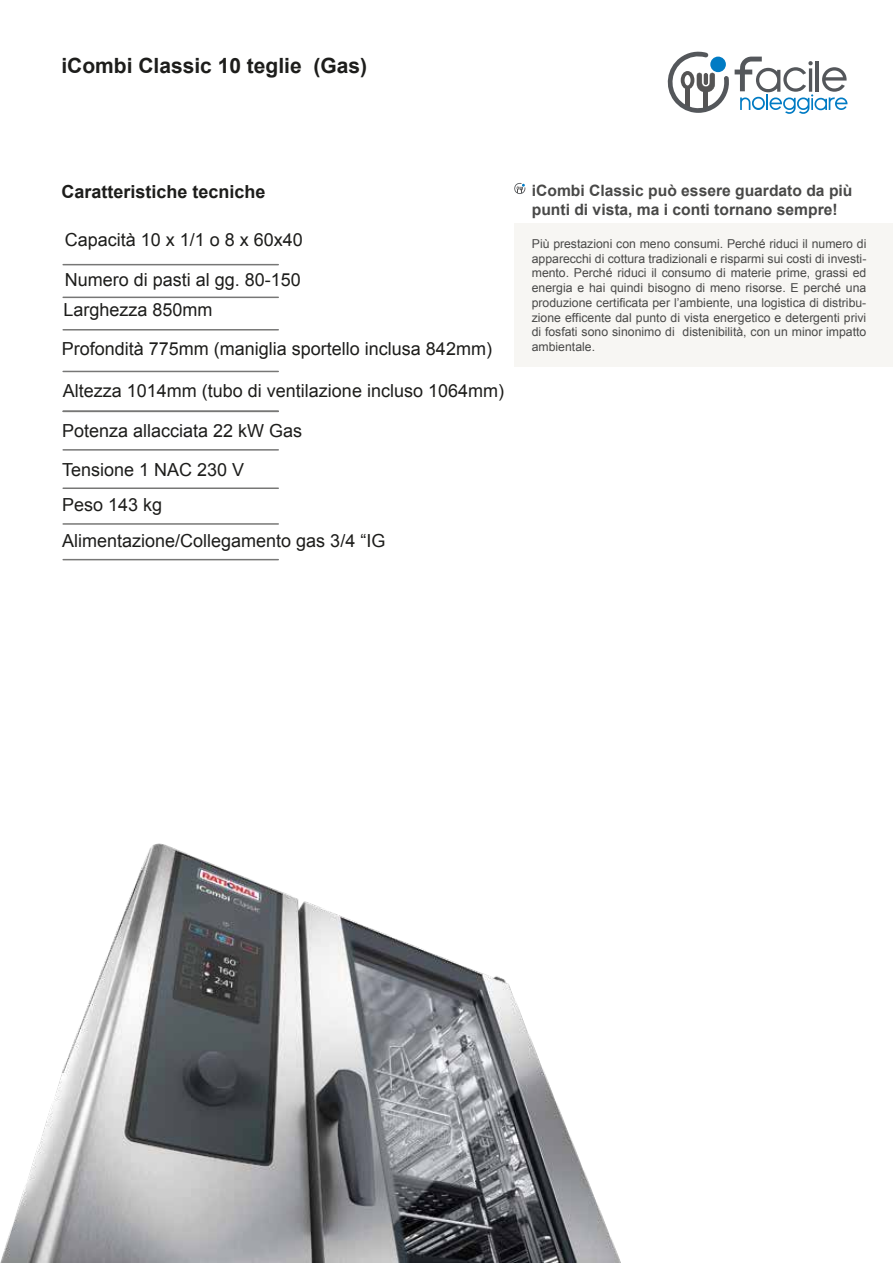
<style>
.page{position:relative;width:893px;height:1263px;background:#fff}
.page>*{position:absolute;margin:0;border:0;box-sizing:border-box;transform-origin:0 0}
.t1{font:700 21px "Arial";color:#1d1d1b}
.t2{font:18px "Arial";color:#1d1d1b}
.t3{font:700 18px "Arial";color:#1d1d1b}
.t4{font:700 15.6px/18.8px "Arial";color:#494948}
.t5{font:12.3px/14.7px "Arial";color:#494948;text-align:justify}
</style>
<div class="page">
<img style="left:0;top:843px;width:621px;height:420px">
<hr style="left:63px;top:264px;width:215px;height:1px;background:#777776">
<hr style="left:63px;top:297px;width:215px;height:1px;background:#777776">
<hr style="left:63px;top:371px;width:215px;height:1px;background:#777776">
<hr style="left:63px;top:449px;width:215px;height:2px;background:#777776">
<hr style="left:63px;top:487px;width:215px;height:2px;background:#777776">
<hr style="left:63px;top:523px;width:215px;height:2px;background:#777776">
<hr style="left:63px;top:329px;width:215px;height:1px;background:#777776">
<hr style="left:63px;top:410px;width:215px;height:2px;background:#777776">
<hr style="left:63px;top:559px;width:215px;height:1px;background:#777776">
<svg style="left:667px;top:51px;width:180px;height:63px"></svg>
<div style="left:710px;top:57px;width:16px;height:15px;background:#007bc4;border-radius:50%"></div>
<div style="left:514px;top:223px;width:379px;height:144px;background:#f7f6f3"></div>
<svg style="left:514px;top:183px;width:12px;height:11px"></svg>
<h1 class="t1" style="left:61px;top:52px;width:307px">iCombi Classic 10 teglie (Gas)</h1>
<h2 class="t3" style="left:61px;top:180px;width:206px">Caratteristiche tecniche</h2>
<p class="t4" style="left:532px;top:182px;width:322px">iCombi Classic può essere guardato da più punti di vista, ma i conti tornano sempre!</p>
<h2 class="t2" style="left:65px;top:228px;width:240px">Capacità 10 x 1/1 o 8 x 60x40</h2>
<p class="t5" style="left:532px;top:236px;width:336px">Più prestazioni con meno consumi. Perché riduci il numero di apparecchi di cottura tradizionali e risparmi sui costi di investi&shy;mento. Perché riduci il consumo di materie prime, grassi ed energia e hai quindi bisogno di meno risorse. E perché una produzione certificata per l’ambiente, una logistica di distribu&shy;zione efficente dal punto di vista energetico e detergenti privi di fosfati sono sinonimo di distenibilità, con un minor impatto ambientale.</p>
<h2 class="t2" style="left:65px;top:268px;width:238px">Numero di pasti al gg. 80-150</h2>
<h2 class="t2" style="left:64px;top:298px;width:151px">Larghezza 850mm</h2>
<h2 class="t2" style="left:62px;top:337px;width:432px">Profondità 775mm (maniglia sportello inclusa 842mm)</h2>
<h2 class="t2" style="left:63px;top:378px;width:443px">Altezza 1014mm (tubo di ventilazione incluso 1064mm)</h2>
<h2 class="t2" style="left:62px;top:419px;width:242px">Potenza allacciata 22 kW Gas</h2>
<h2 class="t2" style="left:62px;top:458px;width:184px">Tensione 1 NAC 230 V</h2>
<h2 class="t2" style="left:62px;top:493px;width:102px">Peso 143 kg</h2>
<h2 class="t2" style="left:62px;top:528px;width:325px">Alimentazione/Collegamento gas 3/4 “IG</h2>
</div>
